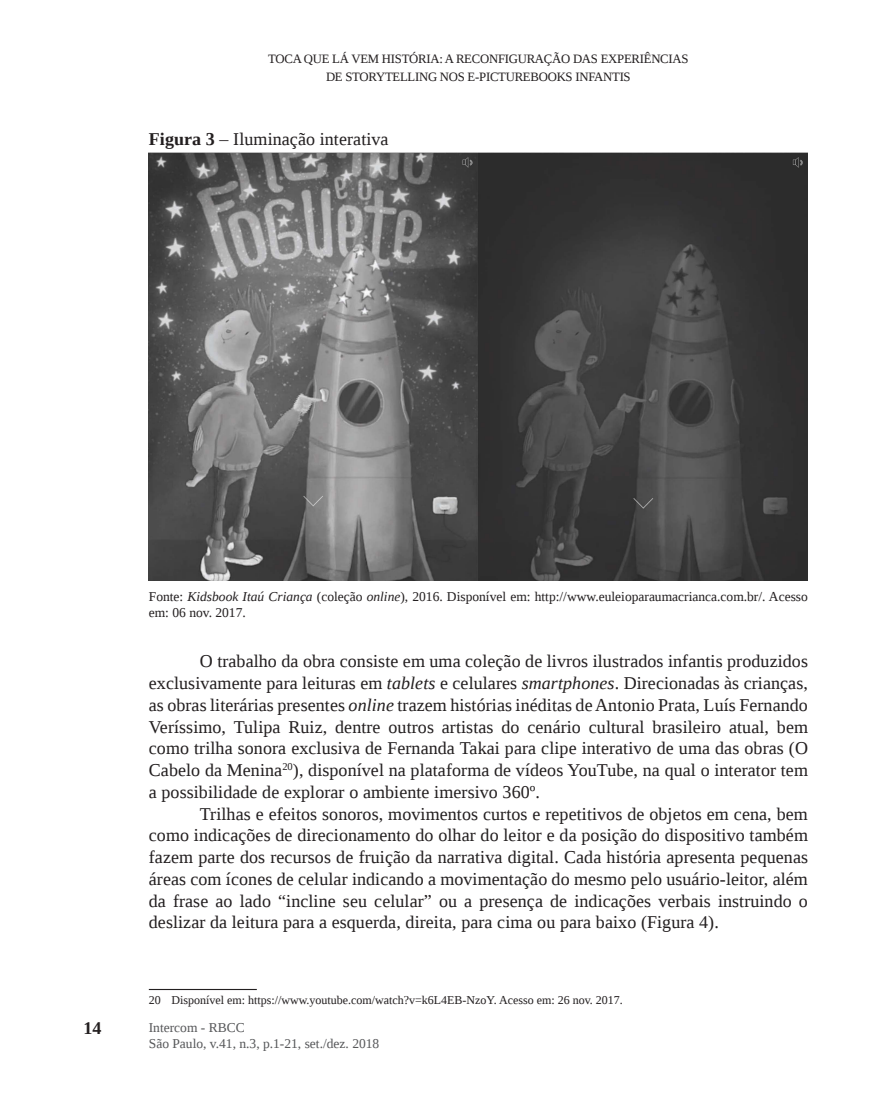
<style>
.page{position:relative;width:893px;height:1106px;background:#fff}
.page>*{position:absolute;margin:0;border:0;box-sizing:border-box;transform-origin:0 0}
.PN{font:18px/21.8px "Liberation Serif";letter-spacing:.005em;color:#231f20;text-align:justify}
.Tf{font:18px "Liberation Serif";letter-spacing:.005em;color:#231f20}
.t1{font:700 18px "Liberation Serif";color:#231f20}
.Fon{font:13.5px/16.2px "Liberation Serif";color:#231f20}
.t2{font:13.5px/16.2px "Liberation Serif";color:#57585a}
.t3{font:12.75px/18px "Liberation Serif";letter-spacing:-.02em;color:#231f20;text-align:center}
.Foo{font:12px "Liberation Serif";color:#231f20}
.s1{font-weight:700}
.s2{font-style:italic}
</style>
<div class="page">
<img style="left:149px;top:153px;width:659px;height:427px">
<hr style="left:149px;top:989px;width:108px;height:1px;background:#231f20">
<p class="t3" style="left:268px;top:49px;width:422px">TOCA QUE LÁ VEM HISTÓRIA: A RECONFIGURAÇÃO DAS EXPERIÊNCIAS<br>DE STORYTELLING NOS E-PICTUREBOOKS INFANTIS</p>
<p class="Tf" style="left:149px;top:127px;width:241px"><span class="s1">Figura 3</span> – Iluminação interativa</p>
<p class="t1" style="left:84px;top:1016px;width:19px">14</p>
<p class="Fon" style="left:149px;top:588px;width:661px">Fonte: <span class="s2">Kidsbook Itaú Criança</span> (coleção <span class="s2">online</span>), 2016. Disponível em: http://www.euleioparaumacrianca.com.br/. Acesso em: 06 nov. 2017.</p>
<p class="PN" style="left:149px;top:650px;width:661px;text-indent:51px">O trabalho da obra consiste em uma coleção de livros ilustrados infantis produzidos exclusivamente para leituras em <span class="s2">tablets</span> e celulares <span class="s2">smartphones</span>. Direcionadas às crianças, as obras literárias presentes <span class="s2">online</span> trazem histórias inéditas de Antonio Prata, Luís Fernando Veríssimo, Tulipa Ruiz, dentre outros artistas do cenário cultural brasileiro atual, bem como trilha sonora exclusiva de Fernanda Takai para clipe interativo de uma das obras (O Cabelo da Menina<sup>20</sup>), disponível na plataforma de vídeos YouTube, na qual o interator tem a possibilidade de explorar o ambiente imersivo 360º.</p>
<p class="PN" style="left:149px;top:802px;width:661px;text-indent:51px">Trilhas e efeitos sonoros, movimentos curtos e repetitivos de objetos em cena, bem como indicações de direcionamento do olhar do leitor e da posição do dispositivo também fazem parte dos recursos de fruição da narrativa digital. Cada história apresenta pequenas áreas com ícones de celular indicando a movimentação do mesmo pelo usuário-leitor, além da frase ao lado “incline seu celular” ou a presença de indicações verbais instruindo o deslizar da leitura para a esquerda, direita, para cima ou para baixo (Figura 4).</p>
<p class="Foo" style="left:149px;top:992px;width:476px">20 Disponível em: https://www.youtube.com/watch?v=k6L4EB-NzoY. Acesso em: 26 nov. 2017.</p>
<p class="t2" style="left:149px;top:1018px;width:232px">Intercom - RBCC<br>São Paulo, v.41, n.3, p.1-21, set./dez. 2018</p>
</div>
